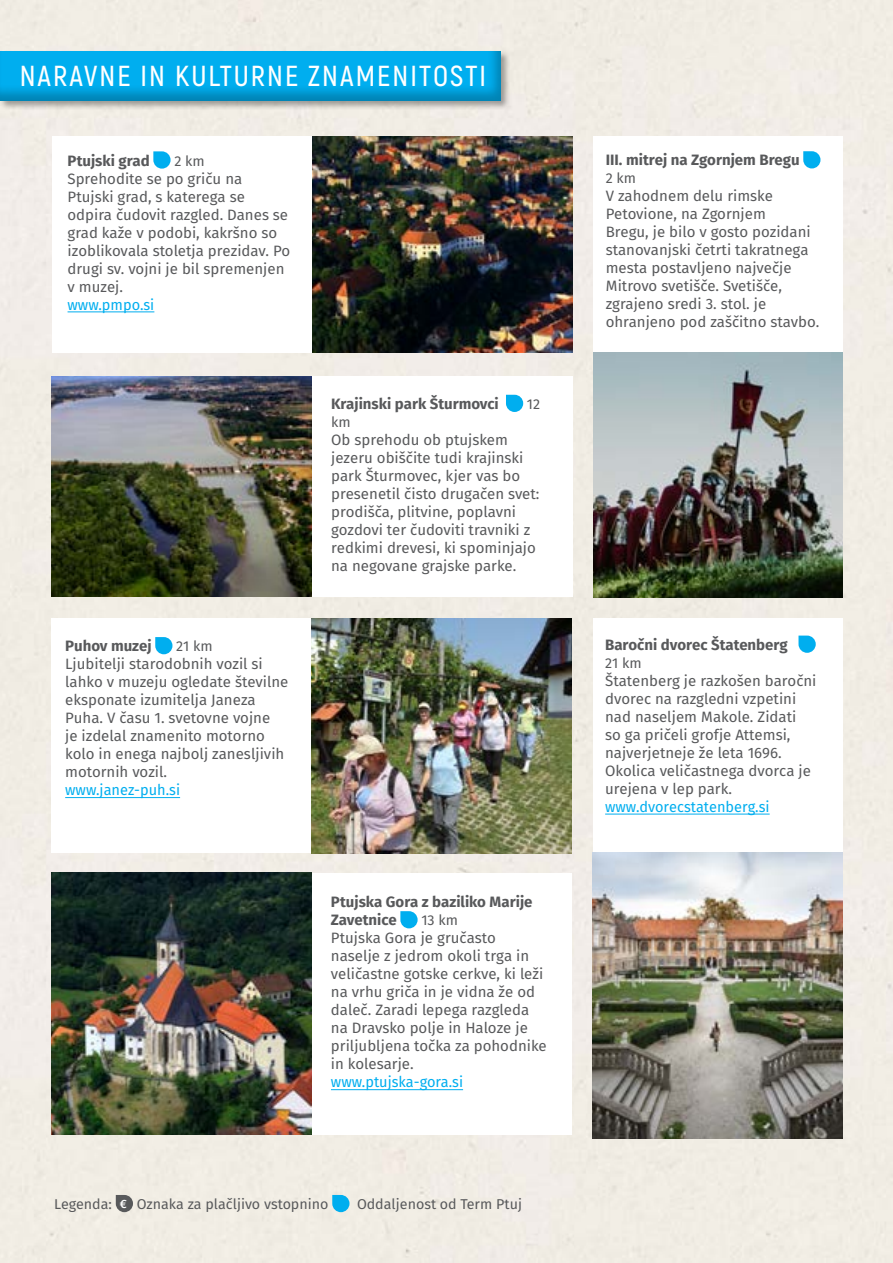
<style>
.page{position:relative;width:893px;height:1263px;background:#f1ede4}
.page>*{position:absolute;margin:0;border:0;box-sizing:border-box;transform-origin:0 0}
.t1{font:600 28.95px "Akrobat";letter-spacing:.07em;color:#fff}
.t2{font:15px/18px "Fira Sans";color:#58595b}
.t3{font:700 15px/18px "Fira Sans";color:#58595b}
.t4{font:15px "Fira Sans";color:#00aeef}
.t5{font:14.25px "Fira Sans";color:#58595b}
.s1{font-weight:500;font-size:12px;color:#fff}
</style>
<div class="page">
<div style="left:0;top:51px;width:510px;height:60px;background:#000;opacity:.35"></div>
<div style="left:0;top:40px;width:515px;height:61px;background:#000;opacity:.25"></div>
<div style="left:52px;top:136px;width:281px;height:217px;background:#fff"></div>
<img style="left:312px;top:136px;width:260px;height:217px">
<div style="left:291px;top:376px;width:281px;height:220px;background:#fff"></div>
<img style="left:52px;top:376px;width:260px;height:220px">
<hr style="left:68px;top:311px;width:86px;height:1px;background:#00aeef">
<svg style="left:153px;top:151px;width:18px;height:18px"></svg>
<svg style="left:506px;top:395px;width:17px;height:17px"></svg>
<div style="left:593px;top:136px;width:250px;height:240px;background:#fff"></div>
<img style="left:593px;top:353px;width:250px;height:245px">
<svg style="left:803px;top:151px;width:17px;height:17px"></svg>
<div style="left:51px;top:618px;width:282px;height:235px;background:#fff"></div>
<img style="left:312px;top:618px;width:260px;height:235px">
<hr style="left:65px;top:797px;width:115px;height:1px;background:#00aeef">
<svg style="left:155px;top:637px;width:17px;height:17px"></svg>
<div style="left:593px;top:618px;width:249px;height:235px;background:#fff"></div>
<img style="left:593px;top:853px;width:249px;height:285px">
<hr style="left:605px;top:814px;width:165px;height:1px;background:#00aeef">
<svg style="left:798px;top:636px;width:18px;height:17px"></svg>
<div style="left:290px;top:873px;width:282px;height:261px;background:#fff"></div>
<img style="left:51px;top:873px;width:260px;height:261px">
<hr style="left:331px;top:1089px;width:132px;height:1px;background:#00aeef">
<svg style="left:400px;top:911px;width:18px;height:17px"></svg>
<svg style="left:116px;top:1195px;width:17px;height:17px"></svg>
<svg style="left:332px;top:1195px;width:17px;height:17px"></svg>
<h1 class="t1" style="left:20px;top:58px;width:468px">NARAVNE IN KULTURNE ZNAMENITOSTI</h1>
<p class="t3" style="left:68px;top:152px;width:84px">Ptujski grad</p>
<p class="t5" style="left:174px;top:151px;width:32px">2 km</p>
<p class="t2" style="left:68px;top:170px;width:224px">Sprehodite se po griču na<br>Ptujski grad, s katerega se odpira čudovit razgled. Danes se grad kaže v podobi, kakršno so izoblikovala stoletja prezidav. Po drugi sv. vojni je bil spremenjen v muzej.</p>
<p class="t4" style="left:68px;top:294px;width:88px">www.pmpo.si</p>
<p class="t3" style="left:65px;top:638px;width:88px">Puhov muzej</p>
<p class="t5" style="left:176px;top:636px;width:38px">21 km</p>
<p class="t2" style="left:65px;top:656px;width:225px">Ljubitelji starodobnih vozil si lahko v muzeju ogledate številne eksponate izumitelja Janeza<br>Puha. V času 1. svetovne vojne<br>je izdelal znamenito motorno kolo in enega najbolj zanesljivih motornih vozil.</p>
<p class="t4" style="left:65px;top:779px;width:116px">www.janez-puh.si</p>
<p class="t3" style="left:331px;top:396px;width:169px">Krajinski park Šturmovci</p>
<p class="t5" style="left:527px;top:394px;width:15px">12</p>
<p class="t5" style="left:331px;top:412px;width:21px">km</p>
<p class="t2" style="left:331px;top:432px;width:210px">Ob sprehodu ob ptujskem jezeru obiščite tudi krajinski park Šturmovec, kjer vas bo presenetil čisto drugačen svet: prodišča, plitvine, poplavni gozdovi ter čudoviti travniki z redkimi drevesi, ki spominjajo na negovane grajske parke.</p>
<p class="t3" style="left:331px;top:894px;width:203px">Ptujska Gora z baziliko Marije<br>Zavetnice</p>
<p class="t5" style="left:421px;top:910px;width:38px">13 km</p>
<p class="t2" style="left:331px;top:930px;width:217px">Ptujska Gora je gručasto naselje z jedrom okoli trga in veličastne gotske cerkve, ki leži na vrhu griča in je vidna že od daleč. Zaradi lepega razgleda na Dravsko polje in Haloze je priljubljena točka za pohodnike in kolesarje.</p>
<p class="t4" style="left:331px;top:1072px;width:134px">www.ptujska-gora.si</p>
<p class="t5" style="left:54px;top:1194px;width:276px">Legenda: <span class="s1">€</span> Oznaka za plačljivo vstopnino</p>
<p class="t5" style="left:357px;top:1194px;width:166px">Oddaljenost od Term Ptuj</p>
<p class="t3" style="left:606px;top:152px;width:195px">III. mitrej na Zgornjem Bregu</p>
<p class="t5" style="left:606px;top:168px;width:32px">2 km</p>
<p class="t2" style="left:606px;top:188px;width:215px">V zahodnem delu rimske<br>Petovione, na Zgornjem<br>Bregu, je bilo v gosto pozidani stanovanjski četrti takratnega mesta postavljeno največje<br>Mitrovo svetišče. Svetišče, zgrajeno sredi 3. stol. je ohranjeno pod zaščitno stavbo.</p>
<p class="t3" style="left:605px;top:637px;width:184px">Baročni dvorec Štatenberg</p>
<p class="t5" style="left:605px;top:653px;width:38px">21 km</p>
<p class="t2" style="left:605px;top:673px;width:213px">Štatenberg je razkošen baročni dvorec na razgledni vzpetini nad naseljem Makole. Zidati<br>so ga pričeli grofje Attemsi, najverjetneje že leta 1696.<br>Okolica veličastnega dvorca je urejena v lep park.</p>
<p class="t4" style="left:605px;top:796px;width:166px">www.dvorecstatenberg.si</p>
</div>
